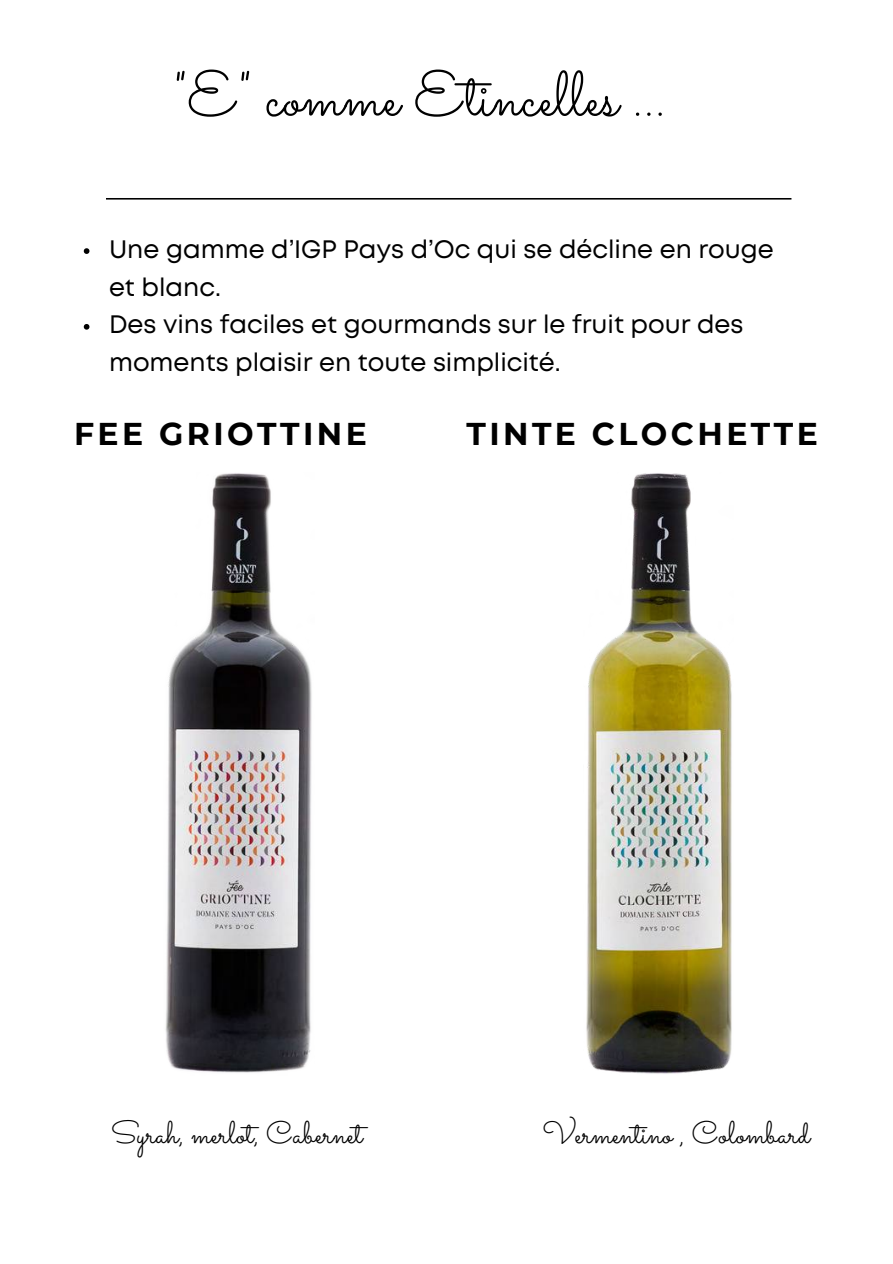
<style>
.page{position:relative;width:893px;height:1264px;background:#fff}
.page>*{position:absolute;margin:0;border:0;box-sizing:border-box;transform-origin:0 0}
.t1{font:63px "Sacramento";color:#000}
.t2{font:31.5px "Sacramento";color:#000}
.t3{font:700 31.5px "Montserrat";letter-spacing:.11em;color:#000}
.t4{font:25.2px/37.8px "Mont";color:#000}
</style>
<div class="page">
<svg style="left:106px;top:198px;width:685px;height:1px"></svg>
<img style="left:586px;top:473px;width:146px;height:601px">
<img style="left:165px;top:473px;width:147px;height:600px">
<svg style="left:84px;top:248px;width:5px;height:6px"></svg>
<svg style="left:84px;top:324px;width:5px;height:5px"></svg>
<h1 class="t1" style="left:174px;top:56px;width:493px">"E" comme Etincelles ...</h1>
<p class="t4" style="left:109px;top:232px;width:666px">Une gamme d’IGP Pays d’Oc qui se décline en rouge et blanc.<br>Des vins faciles et gourmands sur le fruit pour des moments plaisir en toute simplicité.</p>
<p class="t3" style="left:74px;top:415px;width:294px">FEE GRIOTTINE</p>
<p class="t3" style="left:466px;top:415px;width:353px">TINTE CLOCHETTE</p>
<p class="t2" style="left:111px;top:1114px;width:253px">Syrah, merlot, Cabernet</p>
<p class="t2" style="left:542px;top:1114px;width:269px">Vermentino , Colombard</p>
</div>
